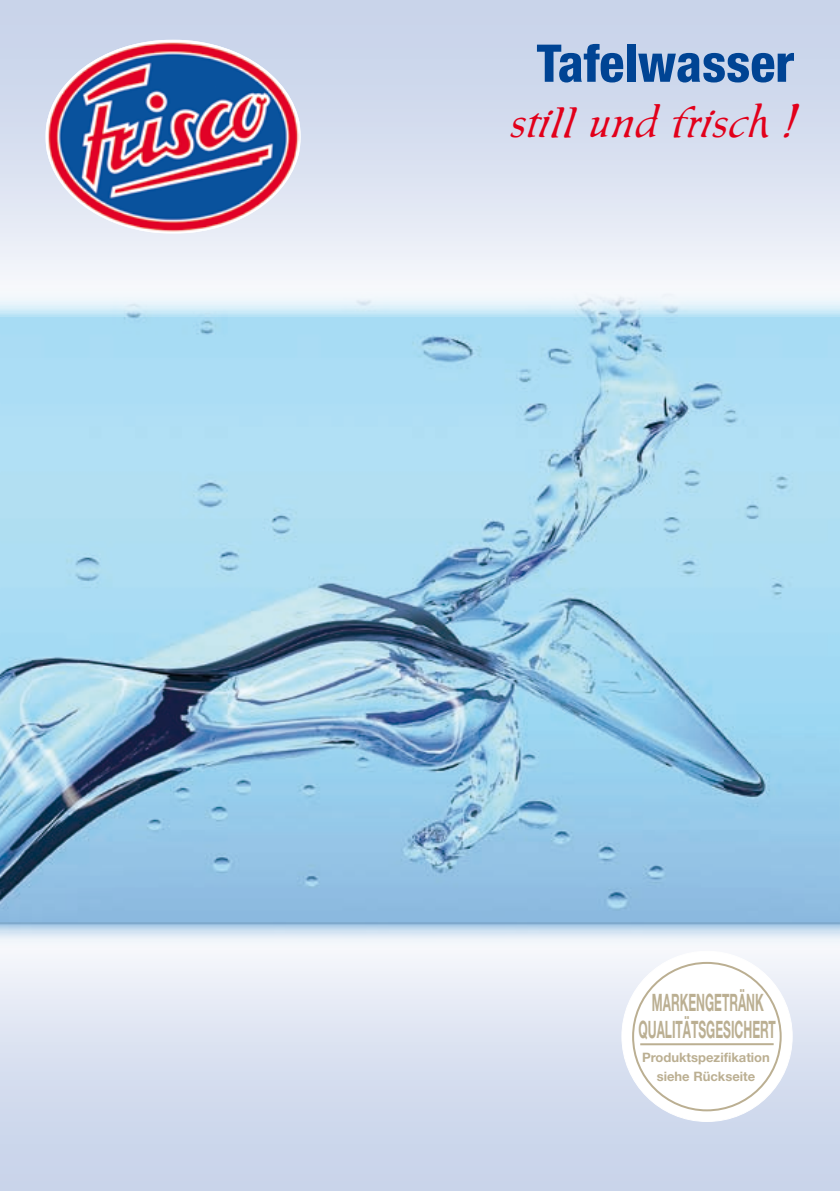
<style>
.page{position:relative;width:840px;height:1191px;background:#fff}
.page>*{position:absolute;margin:0;border:0;box-sizing:border-box;transform-origin:0 0}
.t1{font:800 condensed 52px "Helvetica Neue";color:#004494}
.t2{font:46px "Ingrid";color:#e2001a}
.t3{font:700 24px/27px "Helvetica Neue";color:#bbaf92;text-align:center;scale:.5 1}
.t4{font:700 13px/19px "Helvetica Neue";color:#bbaf92;text-align:center}
</style>
<div class="page">
<img style="left:0;top:316px;width:839px;height:606px">
<svg style="left:0;top:922px;width:839px;height:269px;background:#d8e1f0"></svg>
<svg style="left:0;top:0;width:839px;height:316px"></svg>
<div style="left:621px;top:951px;width:170px;height:170px;background:#fff;border-radius:50%"></div>
<hr style="left:640px;top:1043px;width:133px;height:2px;background:#bbaf92">
<img style="left:46px;top:40px;width:253px;height:193px">
<h1 class="t1" style="left:536px;top:31px;width:259px">Tafelwasser</h1>
<h2 class="t2" style="left:507px;top:95px;width:288px">still und frisch !</h2>
<h3 class="t3" style="left:638px;top:988px;width:276px">MARKENGETRÄNK<br>QUALITÄTSGESICHERT</h3>
<p class="t4" style="left:641px;top:1047px;width:129px">Produktspezifikation siehe Rückseite</p>
</div>
